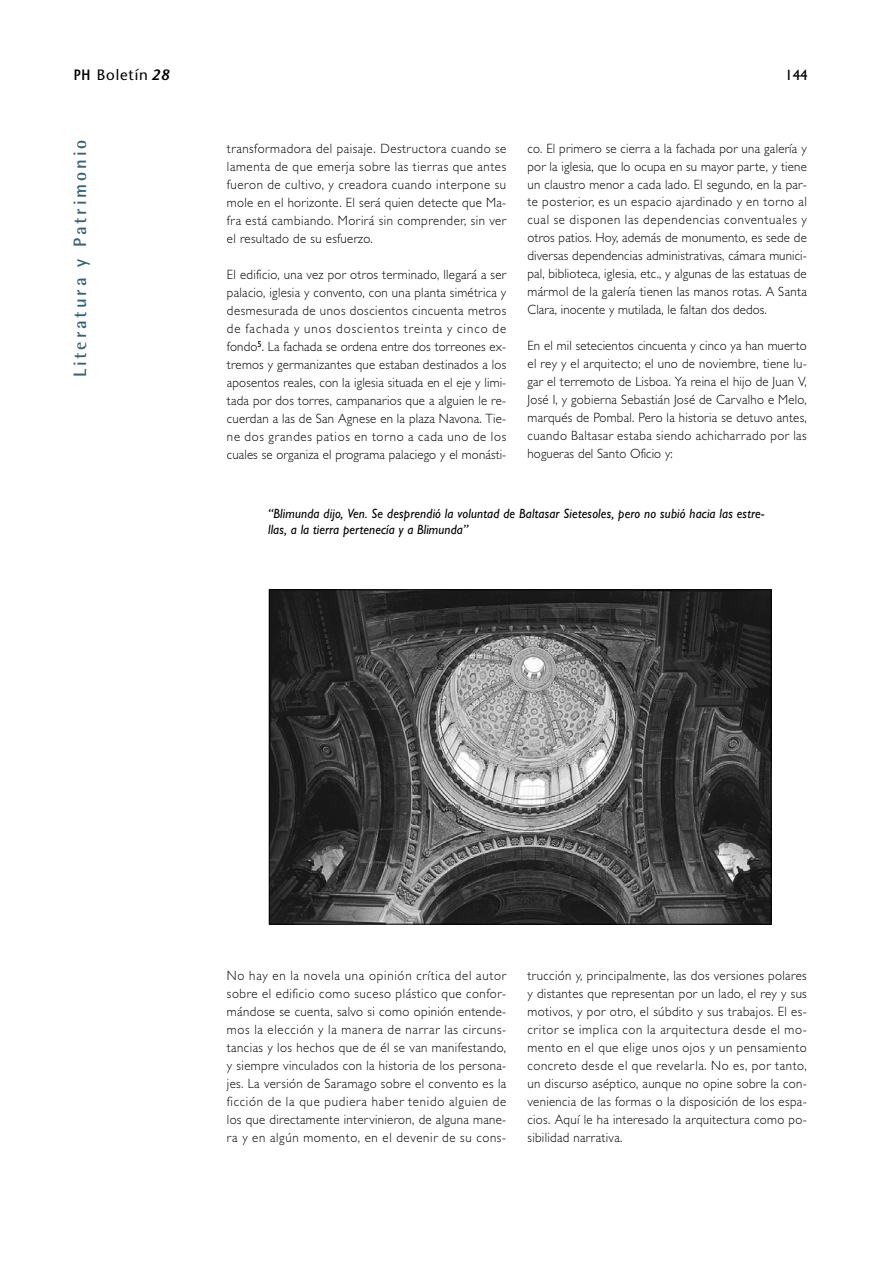
<style>
.page{position:relative;width:893px;height:1263px;background:#fff}
.page>*{position:absolute;margin:0;border:0;box-sizing:border-box;transform-origin:0 0}
.t1{font:700 18px "Rotis Semi Sans";letter-spacing:.16em;color:#326378}
.t2{font:15px "Stone Sans";letter-spacing:.055em;color:#000}
.t3{font:15px "Gill Sans";color:#000}
.t4{font:300 13.5px/18px "Gill Sans";letter-spacing:.025em;color:#000;text-align:justify;scale:.95 1}
.t5{font:italic 13.5px/16.5px "Gill Sans";letter-spacing:.015em;color:#000;scale:.95 1}
.s1{font-weight:600}
.s2{font-weight:600;font-style:italic}
</style>
<div class="page">
<img style="left:271px;top:592px;width:498px;height:330px">
<p class="t2" style="left:74px;top:69px;width:97px"><span class="s1">PH</span> Boletín <span class="s2">28</span></p>
<p class="t3" style="left:785px;top:69px;width:24px">144</p>
<h1 class="t1" style="left:73px;top:377px;width:239px;rotate:-90deg">Literatura y Patrimonio</h1>
<p class="t4" style="left:227px;top:140px;width:295px">transformadora del paisaje. Destructora cuando se lamenta de que emerja sobre las tierras que antes fueron de cultivo, y creadora cuando interpone su mole en el horizonte. El será quien detecte que Ma&shy;fra está cambiando. Morirá sin comprender, sin ver el resultado de su esfuerzo.</p>
<p class="t4" style="left:227px;top:266px;width:295px">El edificio, una vez por otros terminado, llegará a ser palacio, iglesia y convento, con una planta simétrica y desmesurada de unos doscientos cincuenta metros de fachada y unos doscientos treinta y cinco de fondo<sup>5</sup>. La fachada se ordena entre dos torreones ex&shy;tremos y germanizantes que estaban destinados a los aposentos reales, con la iglesia situada en el eje y limi&shy;tada por dos torres, campanarios que a alguien le re&shy;cuerdan a las de San Agnese en la plaza Navona. Tie&shy;ne dos grandes patios en torno a cada uno de los cuales se organiza el programa palaciego y el monásti-</p>
<p class="t4" style="left:527px;top:140px;width:295px">co. El primero se cierra a la fachada por una galería y por la iglesia, que lo ocupa en su mayor parte, y tiene un claustro menor a cada lado. El segundo, en la par&shy;te posterior, es un espacio ajardinado y en torno al cual se disponen las dependencias conventuales y otros patios. Hoy, además de monumento, es sede de diversas dependencias administrativas, cámara munici&shy;pal, biblioteca, iglesia, etc., y algunas de las estatuas de mármol de la galería tienen las manos rotas. A Santa Clara, inocente y mutilada, le faltan dos dedos.</p>
<p class="t4" style="left:527px;top:338px;width:295px">En el mil setecientos cincuenta y cinco ya han muerto el rey y el arquitecto; el uno de noviembre, tiene lu&shy;gar el terremoto de Lisboa. Ya reina el hijo de Juan V, José I, y gobierna Sebastián José de Carvalho e Melo, marqués de Pombal. Pero la historia se detuvo antes, cuando Baltasar estaba siendo achicharrado por las hogueras del Santo Oficio y:</p>
<p class="t5" style="left:268px;top:506px;width:523px">“Blimunda dijo, Ven. Se desprendió la voluntad de Baltasar Sietesoles, pero no subió hacia las estre&shy;llas, a la tierra pertenecía y a Blimunda”</p>
<p class="t4" style="left:227px;top:968px;width:295px">No hay en la novela una opinión crítica del autor sobre el edificio como suceso plástico que confor&shy;mándose se cuenta, salvo si como opinión entende&shy;mos la elección y la manera de narrar las circuns&shy;tancias y los hechos que de él se van manifestando, y siempre vinculados con la historia de los persona&shy;jes. La versión de Saramago sobre el convento es la ficción de la que pudiera haber tenido alguien de los que directamente intervinieron, de alguna mane&shy;ra y en algún momento, en el devenir de su cons-</p>
<p class="t4" style="left:527px;top:968px;width:295px">trucción y, principalmente, las dos versiones polares y distantes que representan por un lado, el rey y sus motivos, y por otro, el súbdito y sus trabajos. El es&shy;critor se implica con la arquitectura desde el mo&shy;mento en el que elige unos ojos y un pensamiento concreto desde el que revelarla. No es, por tanto, un discurso aséptico, aunque no opine sobre la con&shy;veniencia de las formas o la disposición de los espa&shy;cios. Aquí le ha interesado la arquitectura como po&shy;sibilidad narrativa.</p>
</div>
